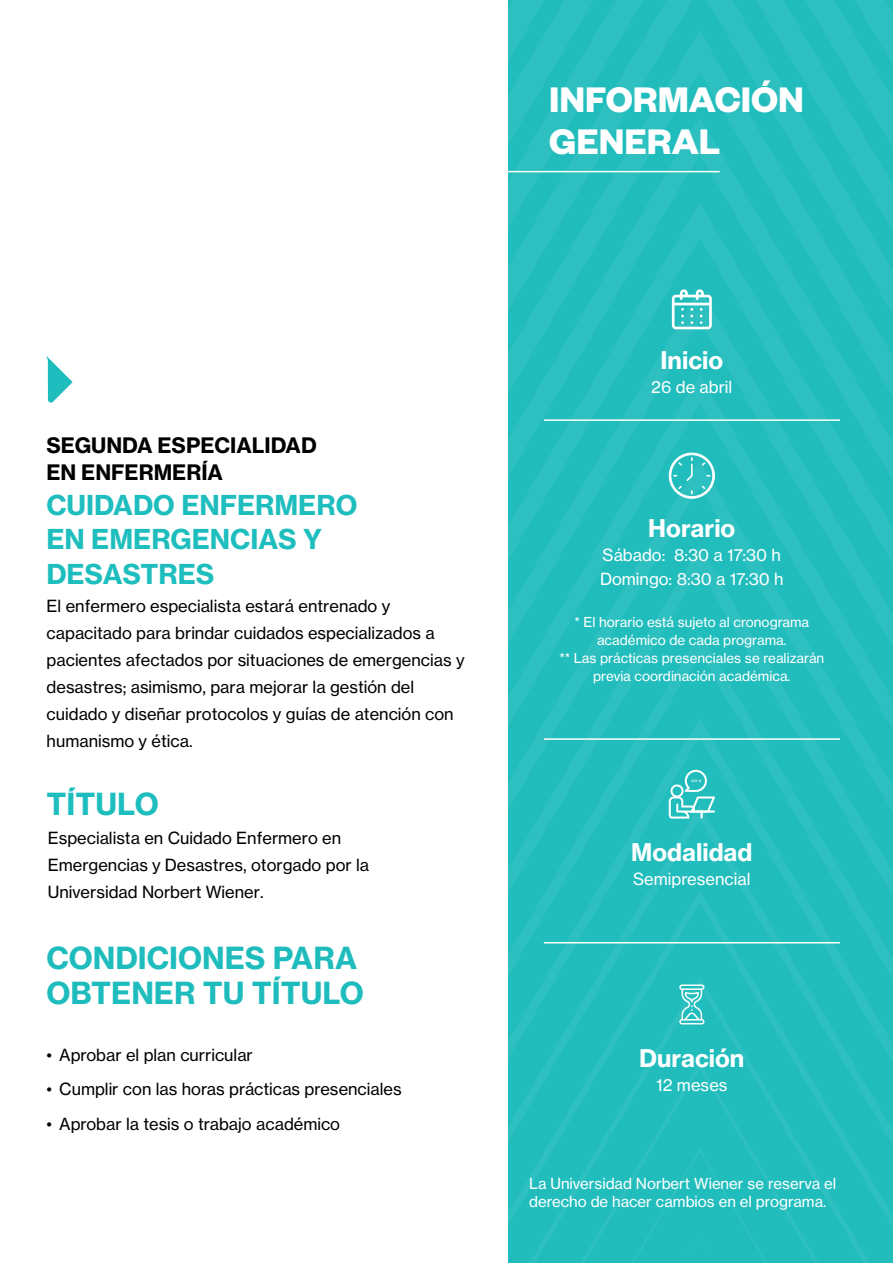
<style>
.page{position:relative;width:893px;height:1263px;background:#fff}
.page>*{position:absolute;margin:0;border:0;box-sizing:border-box;transform-origin:0 0}
.t1{font:700 39px/42px "Founders Grotesk";color:#fff}
.t2{font:30px/34.5px "N Haas Grotesk TX Std 75 Bd";color:#1ebcbd}
.t3{font:30px "N Haas Grotesk TX Std 75 Bd";color:#1ebdbe}
.t4{font:27px/34.5px "N Haas Grotesk TX Std 75 Bd";color:#1ebdbe}
.t5{font:24px "N Haas Grotesk TX Std 75 Bd";color:#fff}
.t6{font:21px/27px "N Haas Grotesk TX Std 75 Bd";color:#000001}
.t7{font:16.5px/27px "N Haas Grotesk TX Std 55 Rg";color:#000001}
.t8{font:16.5px/24px "N Haas Grotesk TX Std 55 Rg";color:#fff}
.t9{font:15px/18px "N Haas Grotesk TX Std 55 Rg";color:#fff}
.t10{font:13.5px/18px "N Haas Grotesk TX Std 55 Rg";color:#fff;text-align:center}
</style>
<div class="page">
<svg style="left:46px;top:356px;width:27px;height:47px"></svg>
<svg style="left:508px;top:0;width:385px;height:1263px;background:#25bdbd"></svg>
<hr style="left:484px;top:171px;width:236px;height:1px;background:#fff">
<svg style="left:666px;top:451px;width:49px;height:48px;background:#4dc9c9"></svg>
<svg style="left:672px;top:289px;width:40px;height:40px"></svg>
<svg style="left:679px;top:984px;width:25px;height:40px"></svg>
<svg style="left:669px;top:770px;width:46px;height:48px;background:#58cdcd"></svg>
<hr style="left:544px;top:419px;width:296px;height:2px;background:#fff">
<hr style="left:544px;top:738px;width:296px;height:2px;background:#fff">
<hr style="left:544px;top:942px;width:296px;height:1px;background:#fff">
<h1 class="t1" style="left:549px;top:77px;width:256px">INFORMACIÓN<br>GENERAL</h1>
<p class="t6" style="left:46px;top:432px;width:272px">SEGUNDA ESPECIALIDAD<br>EN ENFERMERÍA</p>
<h3 class="t4" style="left:46px;top:487px;width:312px">CUIDADO ENFERMERO<br>EN EMERGENCIAS Y<br>DESASTRES</h3>
<p class="t7" style="left:47px;top:593px;width:419px">El enfermero especialista estará entrenado y capacitado para brindar cuidados especializados a pacientes afectados por situaciones de emergencias y desastres; asimismo, para mejorar la gestión del cuidado y diseñar protocolos y guías de atención con humanismo y ética.</p>
<h2 class="t3" style="left:46px;top:785px;width:114px">TÍTULO</h2>
<p class="t7" style="left:48px;top:824px;width:323px">Especialista en Cuidado Enfermero en<br>Emergencias y Desastres, otorgado por la<br>Universidad Norbert Wiener.</p>
<h2 class="t2" style="left:46px;top:941px;width:319px">CONDICIONES PARA<br>OBTENER TU TÍTULO</h2>
<p class="t7" style="left:46px;top:1041px;width:208px">• Aprobar el plan curricular</p>
<p class="t7" style="left:46px;top:1075px;width:357px">• Cumplir con las horas prácticas presenciales</p>
<p class="t7" style="left:46px;top:1110px;width:295px">• Aprobar la tesis o trabajo académico</p>
<h3 class="t5" style="left:660px;top:345px;width:64px">Inicio</h3>
<p class="t8" style="left:651px;top:375px;width:83px">26 de abril</p>
<h3 class="t5" style="left:648px;top:513px;width:89px">Horario</h3>
<p class="t8" style="left:600px;top:543px;width:185px">Sábado: 8:30 a 17:30 h<br>Domingo: 8:30 a 17:30 h</p>
<p class="t10" style="left:559px;top:613px;width:266px">* El horario está sujeto al cronograma académico de cada programa.<br>** Las prácticas presenciales se realizarán previa coordinación académica.</p>
<h3 class="t5" style="left:631px;top:837px;width:123px">Modalidad</h3>
<p class="t8" style="left:633px;top:867px;width:119px">Semipresencial</p>
<h3 class="t5" style="left:639px;top:1043px;width:107px">Duración</h3>
<p class="t8" style="left:656px;top:1072px;width:73px">12 meses</p>
<p class="t9" style="left:529px;top:1174px;width:309px">La Universidad Norbert Wiener se reserva el derecho de hacer cambios en el programa.</p>
</div>
